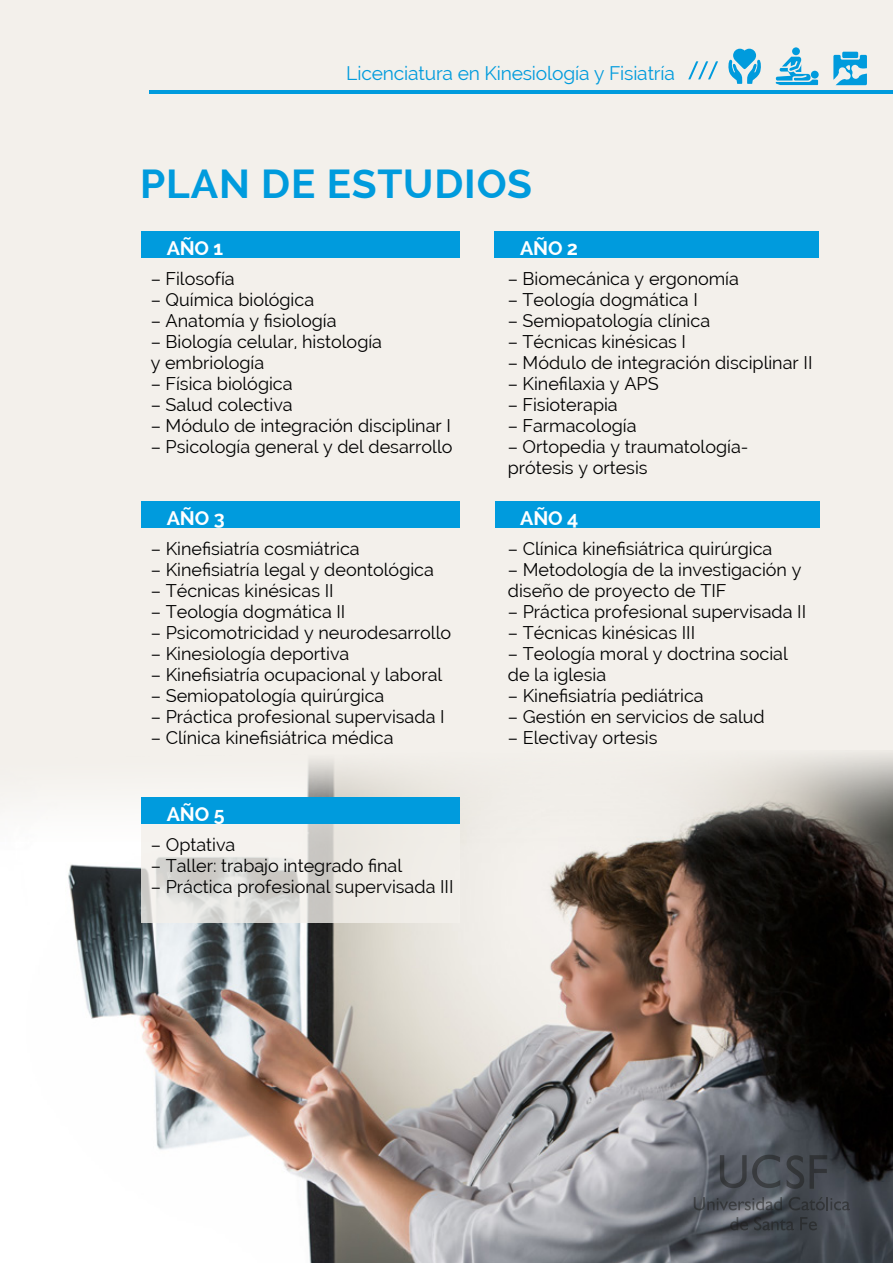
<style>
.page{position:relative;width:893px;height:1263px;background:#fff}
.page>*{position:absolute;margin:0;border:0;box-sizing:border-box;transform-origin:0 0}
.t1{font:700 40.5px "Raleway";letter-spacing:.02em;color:#009bdd}
.t2{font:700 19.65px "Raleway";letter-spacing:-.01em;color:#fff}
.t3{font:19.2px "Raleway";letter-spacing:-.01em;color:#009bdd}
.t4{font:18px/21px "Raleway";color:#000}
</style>
<div class="page">
<div style="left:0;top:0;width:893px;height:841px;background:#f3f0eb"></div>
<img style="left:0;top:753px;width:893px;height:510px">
<svg style="left:141px;top:824px;width:319px;height:99px;fill:#edebe5"></svg>
<div style="left:141px;top:232px;width:319px;height:26px;background:#009bdd"></div>
<div style="left:495px;top:232px;width:324px;height:26px;background:#009bdd"></div>
<div style="left:141px;top:501px;width:319px;height:27px;background:#009bdd"></div>
<div style="left:495px;top:501px;width:324px;height:27px;background:#009bdd"></div>
<div style="left:141px;top:797px;width:319px;height:27px;background:#009bdd"></div>
<svg style="left:720px;top:1155px;width:60px;height:33px;background:#4d5258"></svg>
<svg style="left:787px;top:1155px;width:40px;height:34px"></svg>
<svg style="left:694px;top:1197px;width:88px;height:13px"></svg>
<svg style="left:789px;top:1197px;width:61px;height:13px"></svg>
<svg style="left:730px;top:1217px;width:18px;height:13px"></svg>
<svg style="left:754px;top:1217px;width:40px;height:13px"></svg>
<svg style="left:800px;top:1217px;width:17px;height:13px"></svg>
<hr style="left:150px;top:91px;width:743px;height:3px;background:#009bdd">
<svg style="left:688px;top:61px;width:30px;height:18px"></svg>
<svg style="left:728px;top:49px;width:33px;height:35px"></svg>
<div style="left:792px;top:47px;width:8px;height:8px;background:#009bdd;border-radius:50%"></div>
<svg style="left:776px;top:57px;width:42px;height:28px"></svg>
<svg style="left:833px;top:55px;width:34px;height:30px"></svg>
<div style="left:842px;top:52px;width:16px;height:6px;background:#009bdd"></div>
<p class="t3" style="left:346px;top:62px;width:330px">Licenciatura en Kinesiología y Fisiatría</p>
<h1 class="t1" style="left:140px;top:161px;width:393px">PLAN DE ESTUDIOS</h1>
<p class="t2" style="left:167px;top:237px;width:58px">AÑO 1</p>
<p class="t2" style="left:520px;top:237px;width:59px">AÑO 2</p>
<p class="t4" style="left:151px;top:268px;width:86px">– Filosofía</p>
<p class="t4" style="left:151px;top:289px;width:165px">– Química biológica</p>
<p class="t4" style="left:151px;top:310px;width:187px">– Anatomía y fisiología</p>
<p class="t4" style="left:151px;top:331px;width:233px">– Biología celular, histología y embriología</p>
<p class="t4" style="left:151px;top:373px;width:144px">– Física biológica</p>
<p class="t4" style="left:151px;top:394px;width:144px">– Salud colectiva</p>
<p class="t4" style="left:151px;top:415px;width:302px">– Módulo de integración disciplinar I</p>
<p class="t4" style="left:151px;top:436px;width:303px">– Psicología general y del desarrollo</p>
<p class="t4" style="left:508px;top:268px;width:233px">– Biomecánica y ergonomía</p>
<p class="t4" style="left:508px;top:289px;width:192px">– Teología dogmática I</p>
<p class="t4" style="left:508px;top:310px;width:204px">– Semiopatología clínica</p>
<p class="t4" style="left:508px;top:331px;width:180px">– Técnicas kinésicas I</p>
<p class="t4" style="left:508px;top:352px;width:306px">– Módulo de integración disciplinar II</p>
<p class="t4" style="left:508px;top:373px;width:153px">– Kinefilaxia y APS</p>
<p class="t4" style="left:508px;top:394px;width:112px">– Fisioterapia</p>
<p class="t4" style="left:508px;top:415px;width:130px">– Farmacología</p>
<p class="t4" style="left:508px;top:436px;width:242px">– Ortopedia y traumatología&shy;prótesis y ortesis</p>
<p class="t2" style="left:167px;top:507px;width:59px">AÑO 3</p>
<p class="t2" style="left:520px;top:507px;width:59px">AÑO 4</p>
<p class="t4" style="left:151px;top:538px;width:210px">– Kinefisiatría cosmiátrica</p>
<p class="t4" style="left:151px;top:559px;width:285px">– Kinefisiatría legal y deontológica</p>
<p class="t4" style="left:151px;top:580px;width:184px">– Técnicas kinésicas II</p>
<p class="t4" style="left:151px;top:601px;width:196px">– Teología dogmática II</p>
<p class="t4" style="left:151px;top:622px;width:302px">– Psicomotricidad y neurodesarrollo</p>
<p class="t4" style="left:151px;top:643px;width:200px">– Kinesiología deportiva</p>
<p class="t4" style="left:151px;top:664px;width:293px">– Kinefisiatría ocupacional y laboral</p>
<p class="t4" style="left:151px;top:685px;width:235px">– Semiopatología quirúrgica</p>
<p class="t4" style="left:151px;top:706px;width:295px">– Práctica profesional supervisada I</p>
<p class="t4" style="left:151px;top:727px;width:244px">– Clínica kinefisiátrica médica</p>
<p class="t4" style="left:508px;top:538px;width:266px">– Clínica kinefisiátrica quirúrgica</p>
<p class="t4" style="left:508px;top:559px;width:295px">– Metodología de la investigación y diseño de proyecto de TIF</p>
<p class="t4" style="left:508px;top:601px;width:300px">– Práctica profesional supervisada II</p>
<p class="t4" style="left:508px;top:622px;width:189px">– Técnicas kinésicas III</p>
<p class="t4" style="left:508px;top:643px;width:281px">– Teología moral y doctrina social de la iglesia</p>
<p class="t4" style="left:508px;top:685px;width:197px">– Kinefisiatría pediátrica</p>
<p class="t4" style="left:508px;top:706px;width:258px">– Gestión en servicios de salud</p>
<p class="t4" style="left:508px;top:727px;width:151px">– Electivay ortesis</p>
<p class="t2" style="left:167px;top:803px;width:59px">AÑO 5</p>
<p class="t4" style="left:151px;top:834px;width:86px">– Optativa</p>
<p class="t4" style="left:151px;top:855px;width:253px">– Taller: trabajo integrado final</p>
<p class="t4" style="left:151px;top:876px;width:304px">– Práctica profesional supervisada III</p>
</div>
